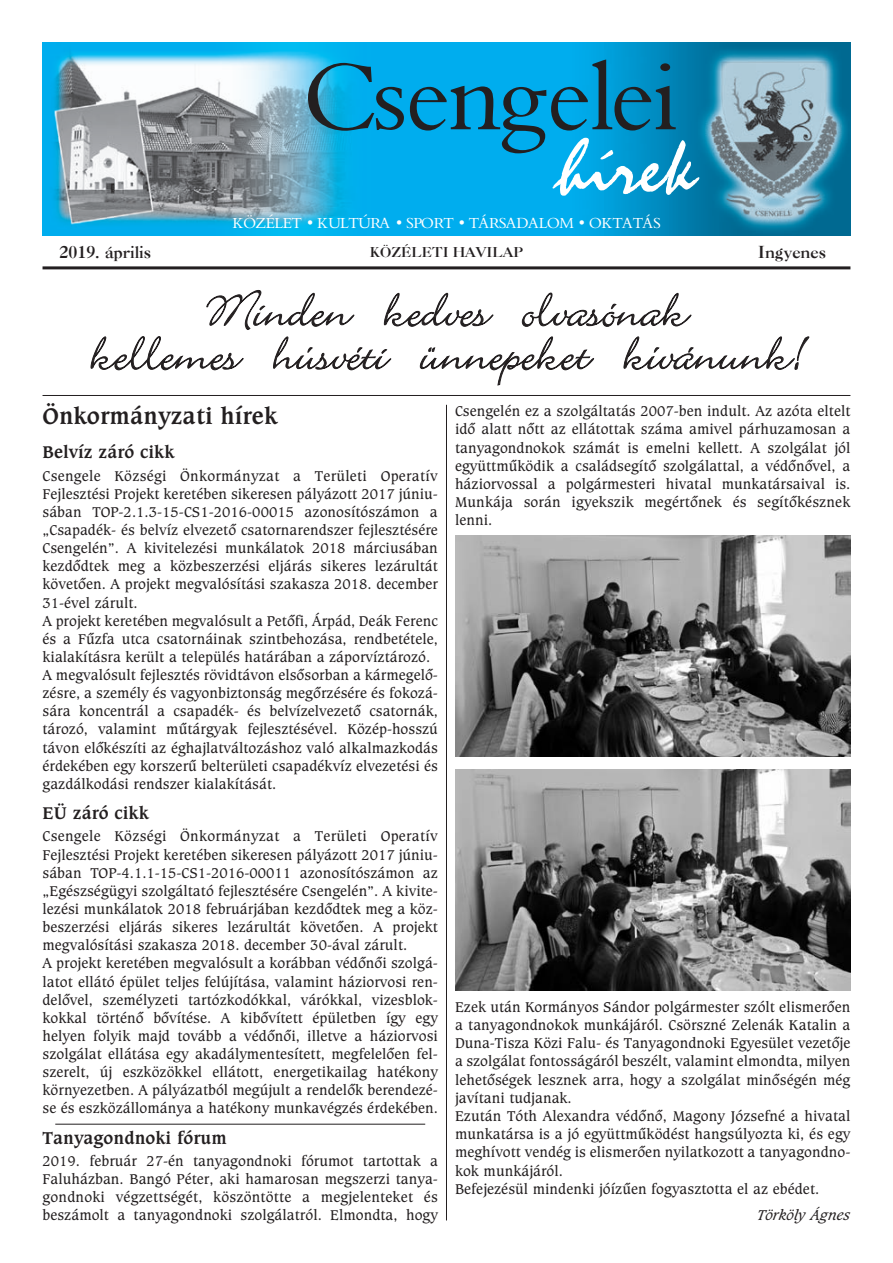
<style>
.page{position:relative;width:893px;height:1263px;background:#fff}
.page>*{position:absolute;margin:0;border:0;box-sizing:border-box;transform-origin:0 0}
.t1{font:97.5px "Aldine 401 PFL";color:#231f20}
.t2{font:78px "H Staccato 222 BT";color:#fff}
.Cím_vonal_nélkül{font:60px/43.5px "Bickley Scr PFL";color:#231f20;text-align:center}
.Cím_vonal_nélkül-2{font:700 24px "Caxton PFL";color:#231f20}
.Alcím_vonallal{font:700 18px "Caxton PFL";color:#231f20}
.Alcím_cím_után{font:700 18px "Caxton PFL";color:#231f20}
.Alcím{font:700 18px "Caxton PFL";color:#231f20}
.t3{font:16.5px "Hu Caslon Bd BT";color:#231f20}
.t4{font:15px/18.1px "Caxton PFL";color:#231f20;text-align:justify}
.t5{font:15px "Aldine 401 PFL";color:#fff}
.Aláírás{font:italic 15px "Caxton PFL";color:#231f20}
.t6{font:13.5px "Hu Caslon Bd BT";color:#231f20}
</style>
<div class="page">
<hr style="left:55px;top:1124px;width:370px;height:1px;background:#231f20">
<hr style="left:43px;top:266px;width:807px;height:3px;background:#231f20">
<img style="left:43px;top:43px;width:807px;height:193px">
<img style="left:455px;top:536px;width:395px;height:221px">
<hr style="left:446px;top:405px;width:1px;height:815px;background:#231f20">
<img style="left:455px;top:770px;width:395px;height:221px">
<svg style="left:206px;top:290px;width:149px;height:40px"></svg>
<svg style="left:384px;top:293px;width:110px;height:34px"></svg>
<svg style="left:522px;top:292px;width:170px;height:35px"></svg>
<svg style="left:90px;top:336px;width:154px;height:34px"></svg>
<svg style="left:273px;top:336px;width:119px;height:34px"></svg>
<svg style="left:420px;top:336px;width:174px;height:50px"></svg>
<svg style="left:623px;top:336px;width:186px;height:34px"></svg>
<hr style="left:43px;top:395px;width:807px;height:1px;background:#231f20">
<p class="t1" style="left:304px;top:37px;width:372px">Csengelei</p>
<p class="t2" style="left:561px;top:124px;width:136px">hírek</p>
<p class="t5" style="left:232px;top:214px;width:429px">KÖZ-ÉLET • KUL-TÚ-RA • SPORT • TÁR-SA-DA-LOM • OK-TA-TÁS</p>
<p class="t3" style="left:60px;top:242px;width:93px">2019. április</p>
<p class="t6" style="left:370px;top:244px;width:155px">KÖZÉLETI HAVILAP</p>
<p class="t3" style="left:758px;top:242px;width:70px">Ingyenes</p>
<p class="Cím_vonal_nélkül" style="left:90px;top:291px;width:715px">Minden kedves olvasónak<br>kellemes húsvéti ünnepeket kívánunk!</p>
<p class="Cím_vonal_nélkül-2" style="left:43px;top:401px;width:236px">Önkormányzati hírek</p>
<p class="Alcím_cím_után" style="left:43px;top:441px;width:133px">Belvíz záró cikk</p>
<p class="t4" style="left:43px;top:466px;width:397px">Csengele Községi Önkormányzat a Területi Operatív Fejlesztési Projekt keretében sikeresen pályázott 2017 júniu&shy;sában TOP-2.1.3-15-CS1-2016-00015 azonosítószámon a „Csapadék- és belvíz elvezető csatornarendszer fejlesztésére Csengelén”. A kivitelezési munkálatok 2018 márciusában kezdődtek meg a közbeszerzési eljárás sikeres lezárultát követően. A projekt megvalósítási szakasza 2018. december 31-ével zárult.</p>
<p class="t4" style="left:43px;top:611px;width:397px">A projekt keretében megvalósult a Petőfi, Árpád, Deák Ferenc és a Fűzfa utca csatornáinak szintbehozása, rendbetétele, kialakításra került a település határában a záporvíztározó.</p>
<p class="t4" style="left:43px;top:666px;width:397px">A megvalósult fejlesztés rövidtávon elsősorban a kármegelő&shy;zésre, a személy és vagyonbiztonság megőrzésére és fokozá&shy;sára koncentrál a csapadék- és belvízelvezető csatornák, tározó, valamint műtárgyak fejlesztésével. Közép-hosszú távon előkészíti az éghajlatváltozáshoz való alkalmazkodás érdekében egy korszerű belterületi csapadékvíz elvezetési és gazdálkodási rendszer kialakítását.</p>
<p class="Alcím" style="left:43px;top:802px;width:108px">EÜ záró cikk</p>
<p class="t4" style="left:43px;top:827px;width:397px">Csengele Községi Önkormányzat a Területi Operatív Fejlesztési Projekt keretében sikeresen pályázott 2017 júniu&shy;sában TOP-4.1.1-15-CS1-2016-00011 azonosítószámon az „Egészségügyi szolgáltató fejlesztésére Csengelén”. A kivite&shy;lezési munkálatok 2018 februárjában kezdődtek meg a köz&shy;beszerzési eljárás sikeres lezárultát követően. A projekt megvalósítási szakasza 2018. december 30-ával zárult.</p>
<p class="t4" style="left:43px;top:954px;width:397px">A projekt keretében megvalósult a korábban védőnői szolgá&shy;latot ellátó épület teljes felújítása, valamint háziorvosi ren&shy;delővel, személyzeti tartózkodókkal, várókkal, vizesblok&shy;kokkal történő bővítése. A kibővített épületben így egy helyen folyik majd tovább a védőnői, illetve a háziorvosi szolgálat ellátása egy akadálymentesített, megfelelően fel&shy;szerelt, új eszközökkel ellátott, energetikailag hatékony környezetben. A pályázatból megújult a rendelők berendezé&shy;se és eszközállománya a hatékony munkavégzés érdekében.</p>
<p class="Alcím_vonallal" style="left:43px;top:1126px;width:186px">Tanyagondnoki fórum</p>
<p class="t4" style="left:43px;top:1152px;width:397px">2019. február 27-én tanyagondnoki fórumot tartottak a Faluházban. Bangó Péter, aki hamarosan megszerzi tanya&shy;gondnoki végzettségét, köszöntötte a megjelenteket és beszámolt a tanyagondnoki szolgálatról. Elmondta, hogy</p>
<p class="t4" style="left:455px;top:402px;width:397px">Csengelén ez a szolgáltatás 2007-ben indult. Az azóta eltelt idő alatt nőtt az ellátottak száma amivel párhuzamosan a tanyagondnokok számát is emelni kellett. A szolgálat jól együttműködik a családsegítő szolgálattal, a védőnővel, a háziorvossal a polgármesteri hivatal munkatársaival is.<br>Munkája során igyekszik megértőnek és segítőkésznek lenni.</p>
<p class="t4" style="left:455px;top:997px;width:397px">Ezek után Kormányos Sándor polgármester szólt elismerően a tanyagondnokok munkájáról. Csörszné Zelenák Katalin a Duna-Tisza Közi Falu- és Tanyagondnoki Egyesület vezetője a szolgálat fontosságáról beszélt, valamint elmondta, milyen lehetőségek lesznek arra, hogy a szolgálat minőségén még javítani tudjanak.</p>
<p class="t4" style="left:455px;top:1106px;width:397px">Ezután Tóth Alexandra védőnő, Magony Józsefné a hivatal munkatársa is a jó együttműködést hangsúlyozta ki, és egy meghívott vendég is elismerően nyilatkozott a tanyagondno&shy;kok munkájáról.</p>
<p class="t4" style="left:455px;top:1179px;width:366px">Befejezésül mindenki jóízűen fogyasztotta el az ebédet.</p>
<p class="Aláírás" style="left:757px;top:1206px;width:94px">Törköly Ágnes</p>
</div>
